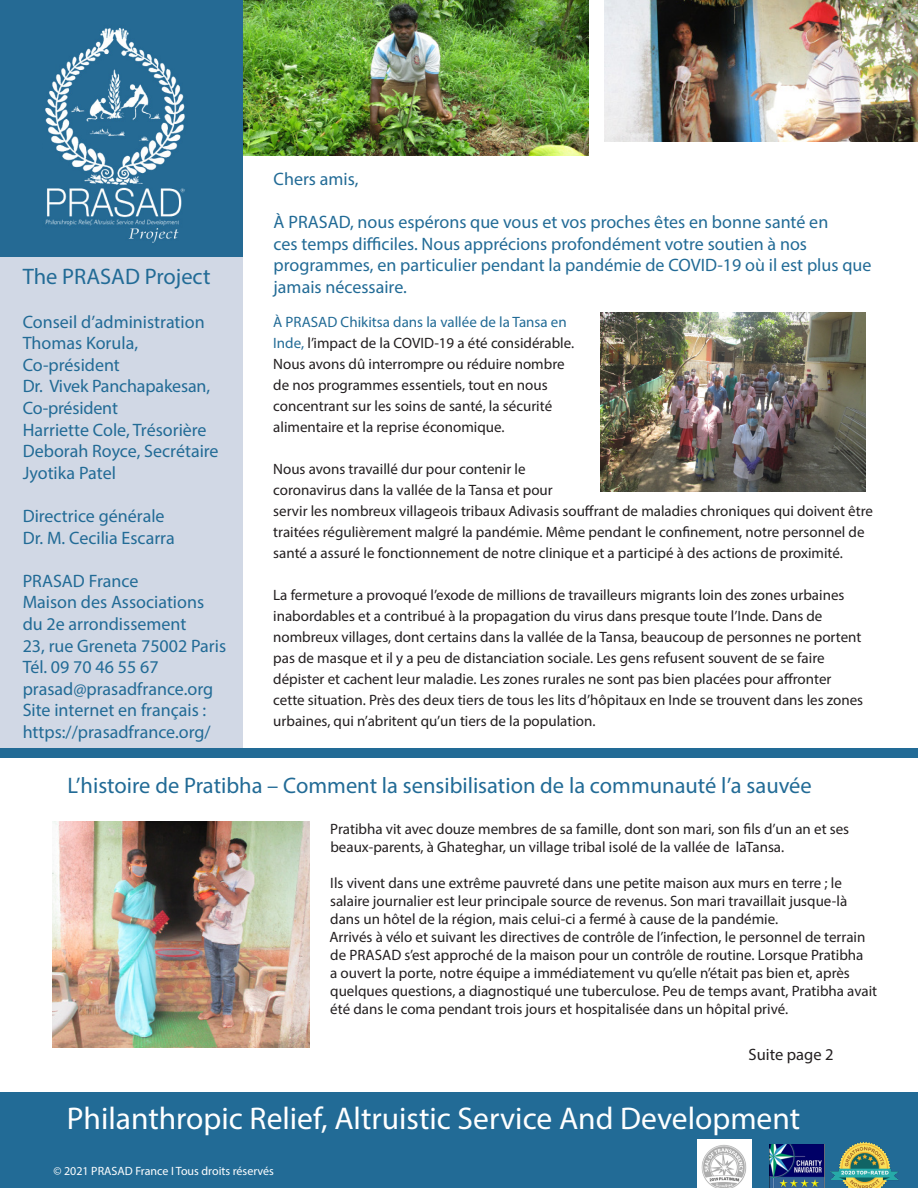
<style>
.page{position:relative;width:918px;height:1188px;background:#fff}
.page>*{position:absolute;margin:0;border:0;box-sizing:border-box;transform-origin:0 0}
.t1{font:31.5px "Myriad Pro";color:#fff}
.t2{font:22.5px "Myriad Pro";color:#226b96}
.t3{font:18px/21.6px "Myriad Pro";color:#226b96}
.t4{font:16.5px "Myriad Pro";color:#231f20}
.t5{font:15px/21px "Myriad Pro";color:#231f20}
.t6{font:12px "Myriad Pro";color:#fff}
.s1{color:#226b96}
</style>
<div class="page">
<img style="left:243px;top:0;width:346px;height:156px">
<div style="left:0;top:244px;width:243px;height:506px;background:#d1d8e5"></div>
<div style="left:0;top:1092px;width:918px;height:96px;background:#226b96"></div>
<div style="left:0;top:0;width:243px;height:256px;background:#256a94"></div>
<img style="left:45px;top:27px;width:140px;height:216px">
<img style="left:830px;top:1141px;width:69px;height:47px">
<img style="left:770px;top:1144px;width:54px;height:44px">
<img style="left:697px;top:1140px;width:54px;height:48px">
<img style="left:605px;top:0;width:313px;height:141px">
<img style="left:600px;top:313px;width:266px;height:178px">
<div style="left:0;top:748px;width:918px;height:10px;background:#226b96"></div>
<img style="left:53px;top:822px;width:256px;height:226px">
<p class="t3" style="left:274px;top:168px;width:86px">Chers amis,</p>
<p class="t3" style="left:274px;top:211px;width:599px">À PRASAD, nous espérons que vous et vos proches êtes en bonne santé en<br>ces temps difficiles. Nous apprécions profondément votre soutien à nos programmes, en particulier pendant la pandémie de COVID-19 où il est plus que jamais nécessaire.</p>
<p class="t2" style="left:23px;top:263px;width:189px">The PRASAD Project</p>
<p class="t3" style="left:23px;top:310px;width:183px">Conseil d’administration</p>
<p class="t3" style="left:23px;top:332px;width:117px">Thomas Korula,</p>
<p class="t3" style="left:23px;top:354px;width:99px">Co-président</p>
<p class="t3" style="left:23px;top:375px;width:189px">Dr. Vivek Panchapakesan,<br>Co-président</p>
<p class="t3" style="left:23px;top:418px;width:185px">Harriette Cole, Trésorière</p>
<p class="t3" style="left:23px;top:440px;width:197px">Deborah Royce, Secrétaire</p>
<p class="t3" style="left:23px;top:462px;width:95px">Jyotika Patel</p>
<p class="t3" style="left:23px;top:505px;width:143px">Directrice générale</p>
<p class="t3" style="left:23px;top:526px;width:154px">Dr. M. Cecilia Escarra</p>
<p class="t3" style="left:23px;top:570px;width:117px">PRASAD France</p>
<p class="t3" style="left:23px;top:591px;width:183px">Maison des Associations</p>
<p class="t3" style="left:23px;top:613px;width:165px">du 2e arrondissement</p>
<p class="t3" style="left:23px;top:634px;width:205px">23, rue Greneta 75002 Paris</p>
<p class="t3" style="left:23px;top:656px;width:137px">Tél. 09 70 46 55 67</p>
<p class="t3" style="left:23px;top:678px;width:192px">prasad@prasadfrance.org</p>
<p class="t3" style="left:23px;top:699px;width:185px">Site internet en français :</p>
<p class="t3" style="left:23px;top:721px;width:190px">https://prasadfrance.org/</p>
<p class="t2" style="left:68px;top:772px;width:746px">L’histoire de Pratibha – Comment la sensibilisation de la communauté l’a sauvée</p>
<p class="t5" style="left:330px;top:820px;width:520px;line-height:18px">Pratibha vit avec douze membres de sa famille, dont son mari, son fils d’un an et ses beaux-parents, à Ghateghar, un village tribal isolé de la vallée de laTansa.</p>
<p class="t5" style="left:330px;top:874px;width:519px;line-height:18px">Ils vivent dans une extrême pauvreté dans une petite maison aux murs en terre ; le salaire journalier est leur principale source de revenus. Son mari travaillait jusque-là dans un hôtel de la région, mais celui-ci a fermé à cause de la pandémie.</p>
<p class="t5" style="left:329px;top:928px;width:549px;line-height:18px">Arrivés à vélo et suivant les directives de contrôle de l’infection, le personnel de terrain de PRASAD s’est approché de la maison pour un contrôle de routine. Lorsque Pratibha<br>a ouvert la porte, notre équipe a immédiatement vu qu’elle n’était pas bien et, après quelques questions, a diagnostiqué une tuberculose. Peu de temps avant, Pratibha avait été dans le coma pendant trois jours et hospitalisée dans un hôpital privé.</p>
<p class="t4" style="left:749px;top:1044px;width:87px">Suite page 2</p>
<p class="t5" style="left:273px;top:311px;width:302px"><span class="s1">À PRASAD Chikitsa dans la vallée de la Tansa en Inde,</span> l’impact de la COVID-19 a été considérable.<br>Nous avons dû interrompre ou réduire nombre de nos programmes essentiels, tout en nous concentrant sur les soins de santé, la sécurité alimentaire et la reprise économique.</p>
<p class="t5" style="left:273px;top:458px;width:601px">Nous avons travaillé dur pour contenir le<br>coronavirus dans la vallée de la Tansa et pour<br>servir les nombreux villageois tribaux Adivasis souffrant de maladies chroniques qui doivent être traitées régulièrement malgré la pandémie. Même pendant le confinement, notre personnel de santé a assuré le fonctionnement de notre clinique et a participé à des actions de proximité.</p>
<p class="t5" style="left:273px;top:584px;width:591px">La fermeture a provoqué l’exode de millions de travailleurs migrants loin des zones urbaines inabordables et a contribué à la propagation du virus dans presque toute l’Inde. Dans de nombreux villages, dont certains dans la vallée de la Tansa, beaucoup de personnes ne portent pas de masque et il y a peu de distanciation sociale. Les gens refusent souvent de se faire dépister et cachent leur maladie. Les zones rurales ne sont pas bien placées pour affronter cette situation. Près des deux tiers de tous les lits d’hôpitaux en Inde se trouvent dans les zones urbaines, qui n’abritent qu’un tiers de la population.</p>
<p class="t1" style="left:67px;top:1100px;width:735px">Philanthropic Relief, Altruistic Service And Development</p>
<p class="t6" style="left:53px;top:1164px;width:222px">© 2021 PRASAD France I Tous droits réservés</p>
</div>
